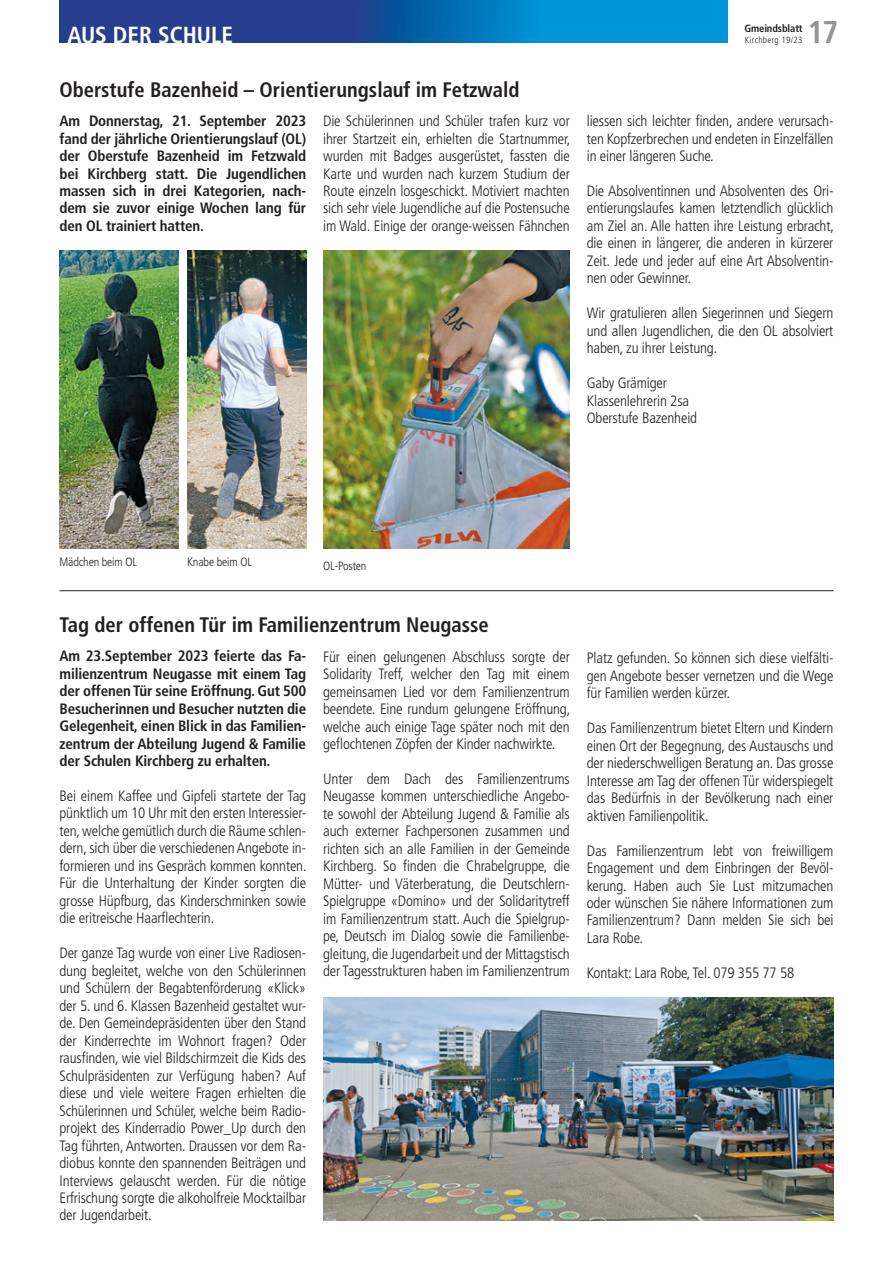
<style>
.page{position:relative;width:893px;height:1263px;background:#fff}
.page>*{position:absolute;margin:0;border:0;box-sizing:border-box;transform-origin:0 0}
.t1{font:700 condensed 31.5px "Frutiger LT Std";color:#939598}
.t2{font:700 condensed 23.25px "Frutiger LT Std";color:#fff}
.t3{font:700 condensed 21px "Frutiger LT Std";color:#231f20}
.t4{font:300 condensed 15px/17.5px "Frutiger LT Std";letter-spacing:-.01em;color:#231f20;text-align:justify}
.t5{font:700 condensed 15px/17.4px "Frutiger LT Std";letter-spacing:-.01em;color:#231f20;text-align:justify}
.t6{font:300 condensed 12px "Frutiger LT Std";letter-spacing:-.01em;color:#231f20}
.t7{font:700 condensed 10.5px "Frutiger LT Std";letter-spacing:-.01em;color:#231f20}
.t8{font:300 condensed 9px "Frutiger LT Std";letter-spacing:.04em;color:#231f20}
</style>
<div class="page">
<svg style="left:60px;top:0;width:667px;height:42px;background:#1163ac"></svg>
<hr style="left:60px;top:590px;width:773px;height:1px;background:#231f20">
<img style="left:60px;top:251px;width:119px;height:298px">
<img style="left:187px;top:251px;width:119px;height:298px">
<img style="left:323px;top:251px;width:247px;height:298px">
<img style="left:323px;top:997px;width:510px;height:223px">
<h1 class="t1" style="left:807px;top:13px;width:32px">17</h1>
<p class="t7" style="left:744px;top:22px;width:60px">Gmeindsblatt</p>
<p class="t8" style="left:745px;top:34px;width:59px">Kirchberg 19/23</p>
<h2 class="t2" style="left:67px;top:21px;width:167px">AUS DER SCHULE</h2>
<h3 class="t3" style="left:60px;top:77px;width:462px">Oberstufe Bazenheid – Orientierungslauf im Fetzwald</h3>
<p class="t5" style="left:60px;top:112px;width:248px">Am Donnerstag, 21. September 2023 fand der jährliche Orientierungslauf (OL) der Oberstufe Bazenheid im Fetzwald bei Kirchberg statt. Die Jugendlichen massen sich in drei Kategorien, nach&shy;dem sie zuvor einige Wochen lang für den OL trainiert hatten.</p>
<p class="t4" style="left:323px;top:112px;width:249px">Die Schülerinnen und Schüler trafen kurz vor ihrer Startzeit ein, erhielten die Startnummer, wurden mit Badges ausgerüstet, fassten die Karte und wurden nach kurzem Studium der Route einzeln losgeschickt. Motiviert machten sich sehr viele Jugendliche auf die Postensuche im Wald. Einige der orange-weissen Fähnchen</p>
<p class="t4" style="left:587px;top:112px;width:248px">liessen sich leichter finden, andere verursach&shy;ten Kopfzerbrechen und endeten in Einzelfällen in einer längeren Suche.</p>
<p class="t4" style="left:587px;top:182px;width:249px">Die Absolventinnen und Absolventen des Ori&shy;entierungslaufes kamen letztendlich glücklich am Ziel an. Alle hatten ihre Leistung erbracht, die einen in längerer, die anderen in kürzerer Zeit. Jede und jeder auf eine Art Absolventin&shy;nen oder Gewinner.</p>
<p class="t4" style="left:587px;top:305px;width:248px">Wir gratulieren allen Siegerinnen und Siegern und allen Jugendlichen, die den OL absolviert haben, zu ihrer Leistung.</p>
<p class="t4" style="left:587px;top:375px;width:112px;text-align:left">Gaby Grämiger<br>Klassenlehrerin 2sa<br>Oberstufe Bazenheid</p>
<p class="t6" style="left:60px;top:555px;width:79px">Mädchen beim OL</p>
<p class="t6" style="left:187px;top:555px;width:67px">Knabe beim OL</p>
<p class="t6" style="left:323px;top:559px;width:45px">OL-Posten</p>
<h3 class="t3" style="left:60px;top:612px;width:431px">Tag der offenen Tür im Familienzentrum Neugasse</h3>
<p class="t5" style="left:60px;top:647px;width:248px">Am 23.September 2023 feierte das Fa&shy;milienzentrum Neugasse mit einem Tag der offenen Tür seine Eröffnung. Gut 500<br>Besucherinnen und Besucher nutzten die Gelegenheit, einen Blick in das Familien&shy;zentrum der Abteilung Jugend &amp; Familie der Schulen Kirchberg zu erhalten.</p>
<p class="t4" style="left:60px;top:787px;width:249px">Bei einem Kaffee und Gipfeli startete der Tag pünktlich um 10 Uhr mit den ersten Interessier&shy;ten, welche gemütlich durch die Räume schlen&shy;dern, sich über die verschiedenen Angebote in&shy;formieren und ins Gespräch kommen konnten.<br>Für die Unterhaltung der Kinder sorgten die grosse Hüpfburg, das Kinderschminken sowie die eritreische Haarflechterin.</p>
<p class="t4" style="left:60px;top:944px;width:248px">Der ganze Tag wurde von einer Live Radiosen&shy;dung begleitet, welche von den Schülerinnen und Schülern der Begabtenförderung «Klick» der 5. und 6. Klassen Bazenheid gestaltet wur&shy;de. Den Gemeindepräsidenten über den Stand der Kinderrechte im Wohnort fragen? Oder rausfinden, wie viel Bildschirmzeit die Kids des Schulpräsidenten zur Verfügung haben? Auf diese und viele weitere Fragen erhielten die Schülerinnen und Schüler, welche beim Radio&shy;projekt des Kinderradio Power_Up durch den Tag führten, Antworten. Draussen vor dem Ra&shy;diobus konnte den spannenden Beiträgen und Interviews gelauscht werden. Für die nötige Erfrischung sorgte die alkoholfreie Mocktailbar der Jugendarbeit.</p>
<p class="t4" style="left:323px;top:648px;width:249px">Für einen gelungenen Abschluss sorgte der Solidarity Treff, welcher den Tag mit einem gemeinsamen Lied vor dem Familienzentrum beendete. Eine rundum gelungene Eröffnung, welche auch einige Tage später noch mit den geflochtenen Zöpfen der Kinder nachwirkte.</p>
<p class="t4" style="left:323px;top:770px;width:248px">Unter dem Dach des Familienzentrums Neugasse kommen unterschiedliche Angebo&shy;te sowohl der Abteilung Jugend &amp; Familie als auch externer Fachpersonen zusammen und richten sich an alle Familien in der Gemeinde Kirchberg. So finden die Chrabelgruppe, die Mütter- und Väterberatung, die Deutschlern-Spielgruppe «Domino» und der Solidaritytreff im Familienzentrum statt. Auch die Spielgrup&shy;pe, Deutsch im Dialog sowie die Familienbe&shy;gleitung, die Jugendarbeit und der Mittagstisch der Tagesstrukturen haben im Familienzentrum</p>
<p class="t4" style="left:587px;top:649px;width:248px">Platz gefunden. So können sich diese vielfälti&shy;gen Angebote besser vernetzen und die Wege für Familien werden kürzer.</p>
<p class="t4" style="left:587px;top:719px;width:248px">Das Familienzentrum bietet Eltern und Kindern einen Ort der Begegnung, des Austauschs und der niederschwelligen Beratung an. Das grosse Interesse am Tag der offenen Tür widerspiegelt das Bedürfnis in der Bevölkerung nach einer aktiven Familienpolitik.</p>
<p class="t4" style="left:587px;top:842px;width:248px">Das Familienzentrum lebt von freiwilligem Engagement und dem Einbringen der Bevöl&shy;kerung. Haben auch Sie Lust mitzumachen oder wünschen Sie nähere Informationen zum Familienzentrum? Dann melden Sie sich bei Lara Robe.</p>
<p class="t4" style="left:587px;top:964px;width:209px">Kontakt: Lara Robe, Tel. 079 355 77 58</p>
</div>
